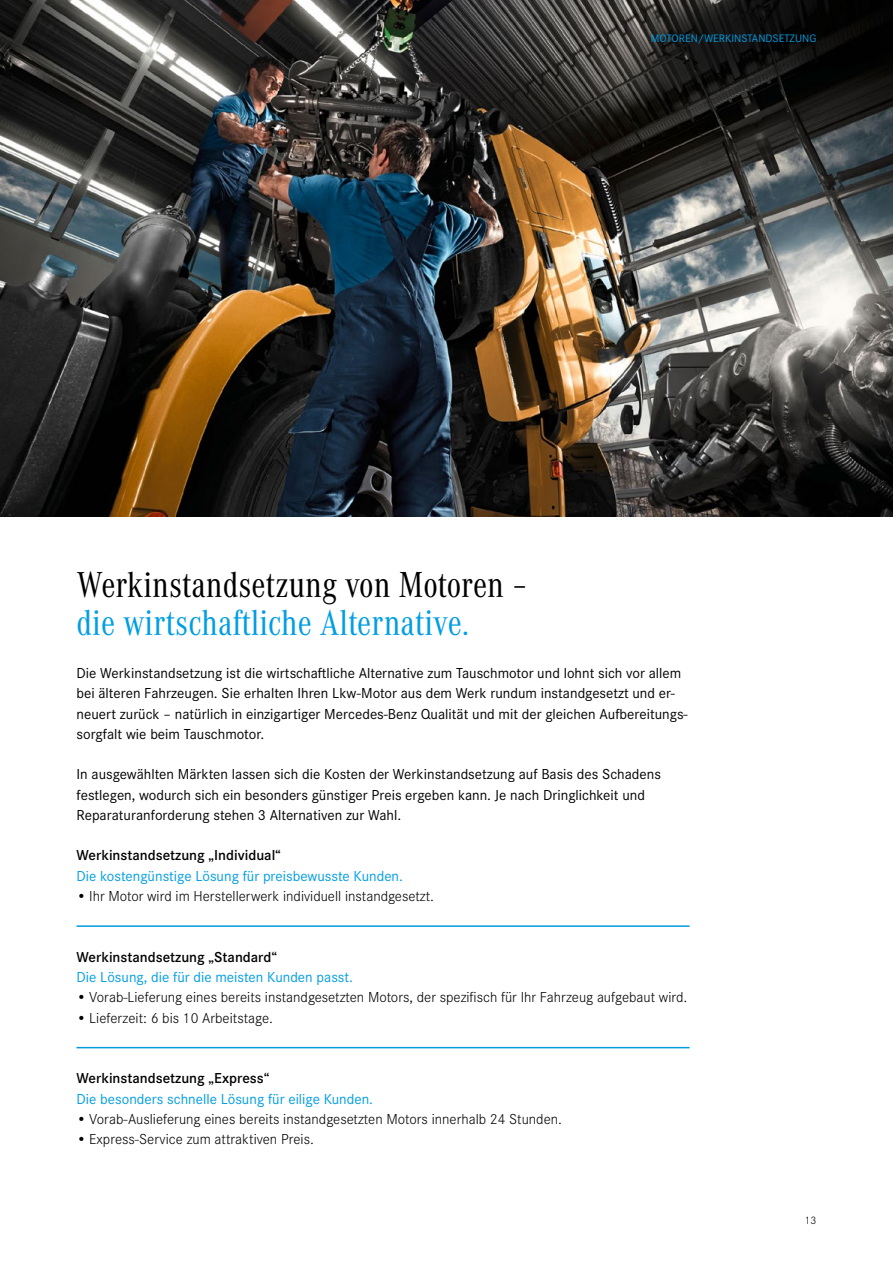
<style>
.page{position:relative;width:893px;height:1263px;background:#fff}
.page>*{position:absolute;margin:0;border:0;box-sizing:border-box;transform-origin:0 0}
.headline_black_25_25{font:37.5px/37.5px "Daimler CAC Pro";color:#009ee3}
.copy{font:15px/20.2px "Daimler CS Pro";color:#000}
.t1{font:300 15px "Daimler CS Pro";color:#000}
.copy-2{font:15px "Daimler CS Pro";color:#009ee3}
.copy-3{font:600 15px "Daimler CS Pro";color:#000}
.chapter{font:11.25px "Daimler CS Pro";color:#009ee3}
.pagina_black{font:300 11.25px "Daimler CS Pro";color:#000}
.s1{color:#000}
</style>
<div class="page">
<img style="left:0;top:0;width:893px;height:516px">
<hr style="left:77px;top:925px;width:613px;height:2px;background:#009cdf">
<hr style="left:77px;top:1047px;width:613px;height:1px;background:#009cdf">
<p class="chapter" style="left:651px;top:30px;width:167px">MOTOREN/WERKINSTANDSETZUNG</p>
<p class="headline_black_25_25" style="left:77px;top:565px;width:453px"><span class="s1">Werkinstandsetzung von Motoren – </span>die wirtschaftliche Alternative.</p>
<p class="copy" style="left:77px;top:662px;width:613px">Die Werkinstandsetzung ist die wirtschaftliche Alternative zum Tauschmotor und lohnt sich vor allem bei älteren Fahrzeugen. Sie erhalten Ihren Lkw-Motor aus dem Werk rundum instandgesetzt und er&shy;neuert zurück – natürlich in einzigartiger Mercedes-Benz Qualität und mit der gleichen Aufbereitungs&shy;sorgfalt wie beim Tauschmotor.</p>
<p class="copy" style="left:77px;top:763px;width:586px">In ausgewählten Märkten lassen sich die Kosten der Werkinstandsetzung auf Basis des Schadens festlegen, wodurch sich ein besonders günstiger Preis ergeben kann. Je nach Dringlichkeit und<br>Reparaturanforderung stehen 3 Alternativen zur Wahl.</p>
<p class="copy-3" style="left:77px;top:844px;width:206px">Werkinstandsetzung „Individual“</p>
<p class="copy-2" style="left:77px;top:865px;width:328px">Die kostengünstige Lösung für preisbewusste Kunden.</p>
<p class="t1" style="left:77px;top:885px;width:359px">• Ihr Motor wird im Herstellerwerk individuell instandgesetzt.</p>
<p class="copy-3" style="left:77px;top:946px;width:202px">Werkinstandsetzung „Standard“</p>
<p class="copy-2" style="left:77px;top:966px;width:278px">Die Lösung, die für die meisten Kunden passt.</p>
<p class="t1" style="left:77px;top:987px;width:612px">• Vorab-Lieferung eines bereits instandgesetzten Motors, der spezifisch für Ihr Fahrzeug aufgebaut wird.</p>
<p class="t1" style="left:77px;top:1007px;width:198px">• Lieferzeit: 6 bis 10 Arbeitstage.</p>
<p class="copy-3" style="left:77px;top:1067px;width:194px">Werkinstandsetzung „Express“</p>
<p class="copy-2" style="left:77px;top:1088px;width:298px">Die besonders schnelle Lösung für eilige Kunden.</p>
<p class="t1" style="left:77px;top:1108px;width:487px">• Vorab-Auslieferung eines bereits instandgesetzten Motors innerhalb 24 Stunden.</p>
<p class="t1" style="left:77px;top:1128px;width:239px">• Express-Service zum attraktiven Preis.</p>
<p class="pagina_black" style="left:805px;top:1212px;width:13px">13</p>
</div>
